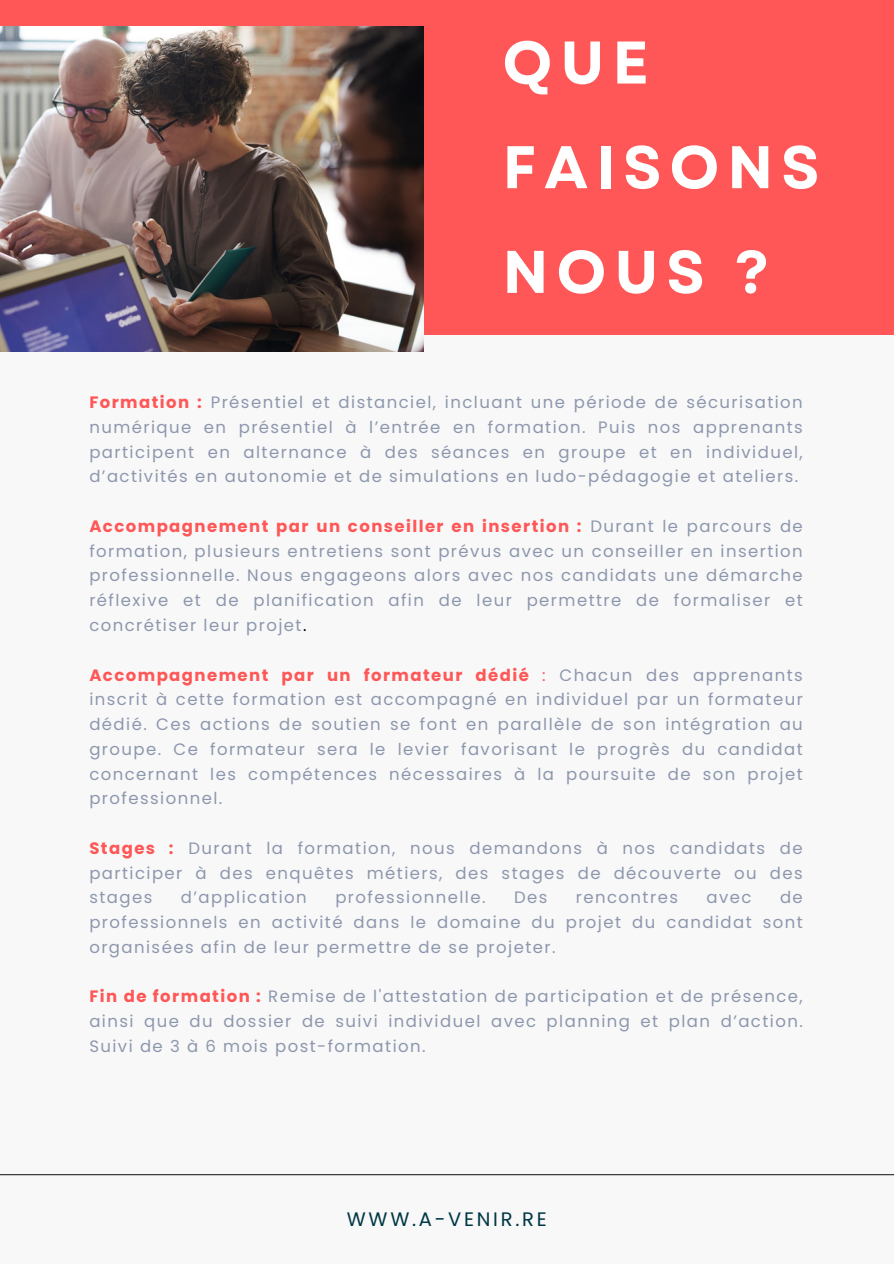
<style>
.page{position:relative;width:894px;height:1264px;background:#fff}
.page>*{position:absolute;margin:0;border:0;box-sizing:border-box;transform-origin:0 0}
.t1{font:700 60px/104.7px "Garet";letter-spacing:.13em;color:#fff}
.t2{font:19.5px "Poppins";letter-spacing:.14em;color:#003744}
.t3{font:16.5px/24.8px "Poppins";letter-spacing:.085em;color:#8d97ad;text-align:justify}
.s1{font-weight:700;color:#ff5757}
.s2{color:#000}
.s3{color:#ff5757}
</style>
<div class="page">
<div style="left:0;top:0;width:893px;height:1263px;background:#f8f8f8"></div>
<div style="left:0;top:0;width:893px;height:334px;background:#ff5757"></div>
<hr style="left:0;top:1174px;width:893px;height:1px;background:#2a2623">
<img style="left:0;top:27px;width:423px;height:324px">
<p class="t1" style="left:502px;top:10px;width:318px">QUE<br>FAISONS<br>NOUS ?</p>
<h1 class="t3" style="left:89px;top:390px;width:714px"><span class="s1">Formation :</span> Présentiel et distanciel, incluant une période de sécurisation numérique en présentiel à l’entrée en formation. Puis nos apprenants participent en alternance à des séances en groupe et en individuel, d’activités en autonomie et de simulations en ludo-pédagogie et ateliers.</h1>
<p class="t3" style="left:89px;top:514px;width:714px"><span class="s1">Accompagnement par un conseiller en insertion :</span> Durant le parcours de formation, plusieurs entretiens sont prévus avec un conseiller en insertion professionnelle. Nous engageons alors avec nos candidats une démarche réflexive et de planification afin de leur permettre de formaliser et concrétiser leur projet<span class="s2">.</span></p>
<p class="t3" style="left:89px;top:662px;width:714px"><span class="s1">Accompagnement par un formateur dédié</span> <span class="s3">:</span> Chacun des apprenants inscrit à cette formation est accompagné en individuel par un formateur dédié. Ces actions de soutien se font en parallèle de son intégration au groupe. Ce formateur sera le levier favorisant le progrès du candidat concernant les compétences nécessaires à la poursuite de son projet professionnel.</p>
<p class="t3" style="left:89px;top:835px;width:714px"><span class="s1">Stages :</span> Durant la formation, nous demandons à nos candidats de participer à des enquêtes métiers, des stages de découverte ou des stages</p>
<p class="t3" style="left:181px;top:885px;width:127px">d’application</p>
<p class="t3" style="left:335px;top:885px;width:151px">professionnelle.</p>
<p class="t3" style="left:514px;top:885px;width:35px">Des</p>
<p class="t3" style="left:575px;top:885px;width:103px">rencontres</p>
<p class="t3" style="left:706px;top:885px;width:46px">avec</p>
<p class="t3" style="left:89px;top:885px;width:714px;text-indent:690px">de professionnels en activité dans le domaine du projet du candidat sont organisées afin de leur permettre de se projeter.</p>
<p class="t3" style="left:89px;top:984px;width:714px"><span class="s1">Fin de formation :</span> Remise de l'attestation de participation et de présence, ainsi que du dossier de suivi individuel avec planning et plan d’action.<br>Suivi de 3 à 6 mois post-formation.</p>
<h2 class="t2" style="left:347px;top:1204px;width:201px">WWW.A-VENIR.RE</h2>
</div>
